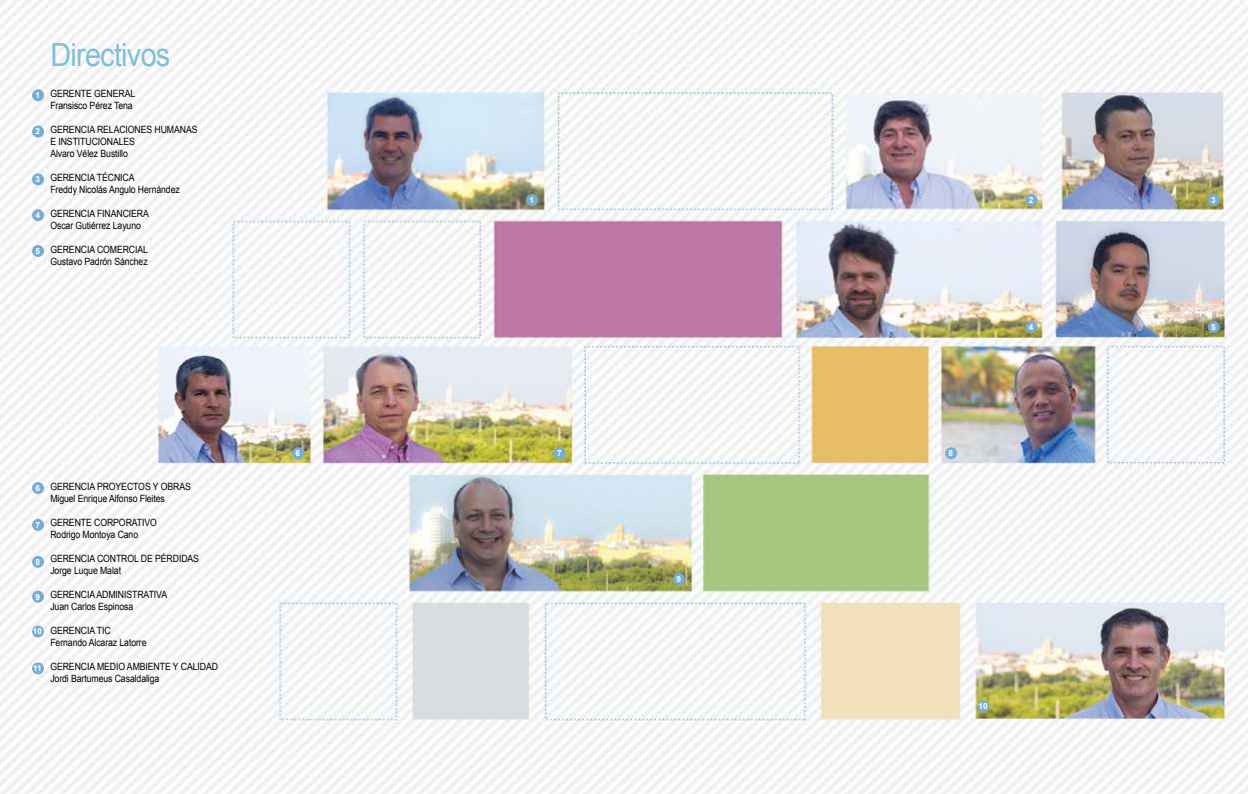
<style>
.page{position:relative;width:1248px;height:794px;background:#fff}
.page>*{position:absolute;margin:0;border:0;box-sizing:border-box;transform-origin:0 0}
.t1{font:32px "Arial";letter-spacing:-.025em;color:#80bfd7;scale:.9 1}
.t2{font:10px/12px "Arial";letter-spacing:-.01em;color:#000;scale:.87 1}
.t3{font:700 8.3px "Arial";color:#fff}
</style>
<div class="page">
<img style="left:0;top:0;width:1247px;height:794px">
<div style="left:526px;top:194px;width:12px;height:12px;background:#76add4;border-radius:50%"></div>
<div style="left:32px;top:89px;width:12px;height:12px;background:#76add4;border-radius:50%"></div>
<div style="left:1025px;top:194px;width:12px;height:12px;background:#76add4;border-radius:50%"></div>
<div style="left:32px;top:126px;width:12px;height:11px;background:#76add4;border-radius:50%"></div>
<div style="left:1207px;top:194px;width:12px;height:12px;background:#76add4;border-radius:50%"></div>
<div style="left:32px;top:173px;width:12px;height:12px;background:#76add4;border-radius:50%"></div>
<div style="left:1207px;top:321px;width:12px;height:12px;background:#76add4;border-radius:50%"></div>
<div style="left:32px;top:245px;width:12px;height:12px;background:#76add4;border-radius:50%"></div>
<div style="left:1025px;top:321px;width:12px;height:12px;background:#76add4;border-radius:50%"></div>
<div style="left:32px;top:209px;width:12px;height:12px;background:#76add4;border-radius:50%"></div>
<div style="left:945px;top:447px;width:12px;height:12px;background:#76add4;border-radius:50%"></div>
<div style="left:32px;top:556px;width:12px;height:12px;background:#76add4;border-radius:50%"></div>
<div style="left:553px;top:447px;width:12px;height:12px;background:#76add4;border-radius:50%"></div>
<div style="left:32px;top:519px;width:12px;height:12px;background:#76add4;border-radius:50%"></div>
<div style="left:292px;top:447px;width:12px;height:12px;background:#76add4;border-radius:50%"></div>
<div style="left:32px;top:482px;width:12px;height:12px;background:#76add4;border-radius:50%"></div>
<div style="left:673px;top:573px;width:11px;height:12px;background:#76add4;border-radius:50%"></div>
<div style="left:32px;top:590px;width:12px;height:12px;background:#76add4;border-radius:50%"></div>
<div style="left:977px;top:700px;width:12px;height:12px;background:#76add4;border-radius:50%"></div>
<div style="left:32px;top:625px;width:12px;height:12px;background:#76add4;border-radius:50%"></div>
<div style="left:32px;top:662px;width:12px;height:12px;background:#76add4;border-radius:50%"></div>
<p class="t3" style="left:35px;top:90px;width:6px">1</p>
<p class="t3" style="left:35px;top:126px;width:6px">2</p>
<p class="t3" style="left:35px;top:174px;width:6px">3</p>
<p class="t3" style="left:35px;top:209px;width:6px">4</p>
<p class="t3" style="left:35px;top:245px;width:6px">5</p>
<h1 class="t1" style="left:50px;top:34px;width:135px">Directivos</h1>
<p class="t2" style="left:50px;top:87px;width:99px">GERENTE GENERAL<br>Fransisco Pérez Tena</p>
<p class="t2" style="left:50px;top:123px;width:171px">GERENCIA RELACIONES HUMANAS<br>E INSTITUCIONALES<br>Alvaro Vélez Bustillo</p>
<p class="t2" style="left:50px;top:171px;width:150px">GERENCIA TÉCNICA<br>Freddy Nicolás Angulo Hernández</p>
<p class="t2" style="left:50px;top:207px;width:115px">GERENCIA FINANCIERA<br>Oscar Gutiérrez Layuno</p>
<p class="t2" style="left:50px;top:243px;width:114px">GERENCIA COMERCIAL<br>Gustavo Padrón Sánchez</p>
<p class="t3" style="left:35px;top:482px;width:6px">6</p>
<p class="t3" style="left:35px;top:519px;width:6px">7</p>
<p class="t3" style="left:35px;top:556px;width:6px">8</p>
<p class="t3" style="left:35px;top:591px;width:6px">9</p>
<p class="t3" style="left:33px;top:626px;width:11px">10</p>
<p class="t3" style="left:33px;top:663px;width:10px">11</p>
<p class="t2" style="left:50px;top:480px;width:163px">GERENCIA PROYECTOS Y OBRAS<br>Miguel Enrique Alfonso Fleites</p>
<p class="t2" style="left:50px;top:516px;width:124px">GERENTE CORPORATIVO<br>Rodrigo Montoya Cano</p>
<p class="t2" style="left:50px;top:552px;width:172px">GERENCIA CONTROL DE PÉRDIDAS<br>Jorge Luque Malat</p>
<p class="t2" style="left:50px;top:588px;width:136px">GERENCIA ADMINISTRATIVA<br>Juan Carlos Espinosa</p>
<p class="t2" style="left:50px;top:624px;width:112px">GERENCIA TIC<br>Fernando Alcaraz Latorre</p>
<p class="t2" style="left:50px;top:660px;width:194px">GERENCIA MEDIO AMBIENTE Y CALIDAD<br>Jordi Bartumeus Casaldaliga</p>
<p class="t3" style="left:295px;top:447px;width:6px">6</p>
<p class="t3" style="left:529px;top:194px;width:6px">1</p>
<p class="t3" style="left:557px;top:447px;width:6px">7</p>
<p class="t3" style="left:676px;top:573px;width:6px">9</p>
<p class="t3" style="left:948px;top:447px;width:6px">8</p>
<p class="t3" style="left:1028px;top:194px;width:6px">2</p>
<p class="t3" style="left:1028px;top:321px;width:6px">4</p>
<p class="t3" style="left:978px;top:701px;width:11px">10</p>
<p class="t3" style="left:1210px;top:194px;width:6px">3</p>
<p class="t3" style="left:1210px;top:321px;width:6px">5</p>
</div>
